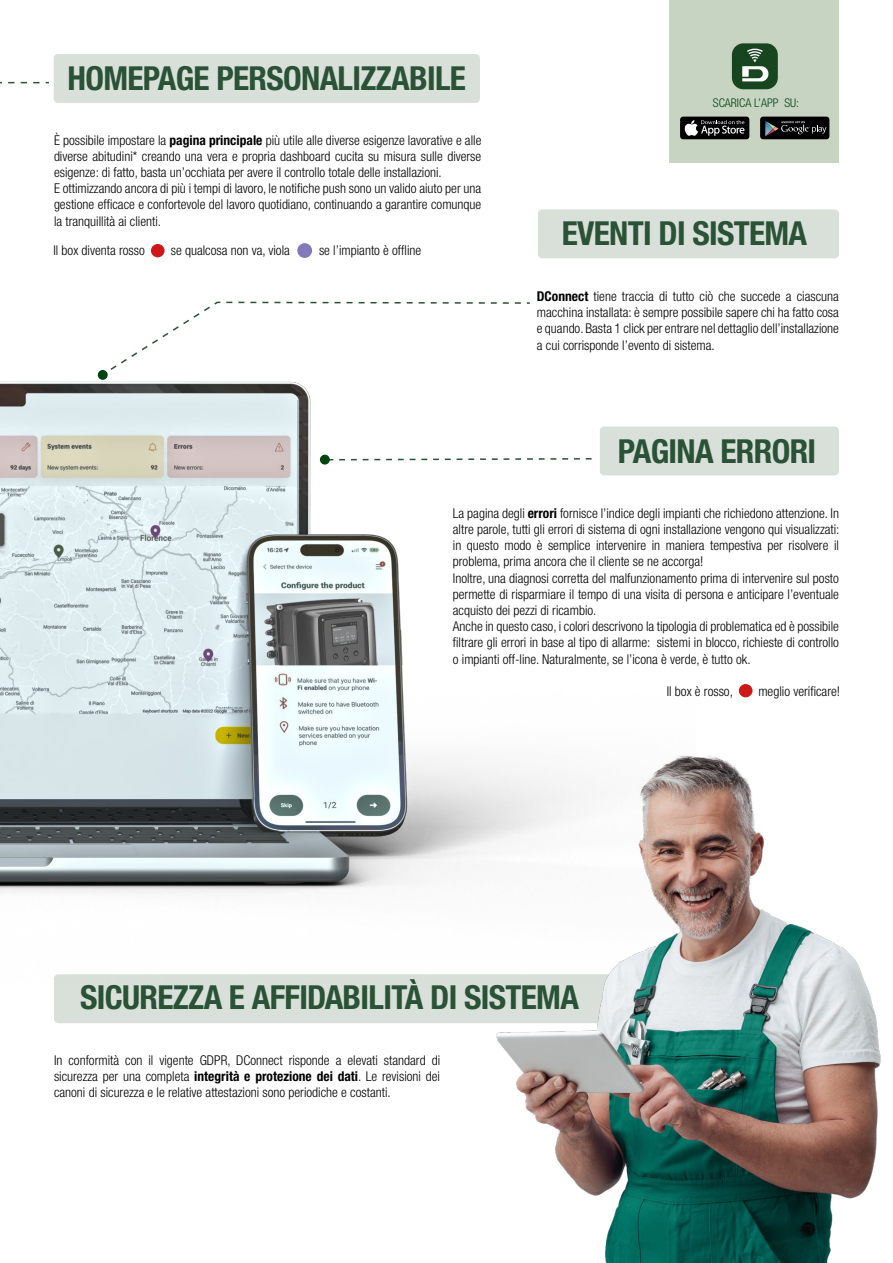
<style>
.page{position:relative;width:893px;height:1263px;background:#fff}
.page>*{position:absolute;margin:0;border:0;box-sizing:border-box;transform-origin:0 0}
.t1{font:700 condensed 33.15px "Helvetica Neue LT Std";letter-spacing:-.02em;color:#2a5236}
.t2{font:300 condensed 13.5px/16.2px "Helvetica Neue LT Std";color:#000}
.t3{font:300 condensed 12px "Helvetica Neue LT Std";color:#004312}
.s1{font-weight:700}
</style>
<div class="page">
<div style="left:670px;top:0;width:169px;height:163px;background:#c7d4c2"></div>
<div style="left:538px;top:209px;width:301px;height:49px;background:#d9e0d9;border-radius:4px"></div>
<div style="left:54px;top:54px;width:426px;height:49px;background:#d9e0d9;border-radius:4px"></div>
<div style="left:600px;top:427px;width:239px;height:48px;background:#d9e0d9;border-radius:4px"></div>
<div style="left:297px;top:243px;width:15px;height:15px;background:#827aba;border-radius:50%"></div>
<div style="left:151px;top:244px;width:14px;height:13px;background:#cd1719;border-radius:50%"></div>
<svg style="left:0;top:81px;width:49px;height:3px"></svg>
<svg style="left:196px;top:301px;width:334px;height:14px"></svg>
<div style="left:739px;top:684px;width:13px;height:13px;background:#cd1719;border-radius:50%"></div>
<div style="left:54px;top:974px;width:575px;height:49px;background:#d9e0d9;border-radius:4px"></div>
<img style="left:496px;top:756px;width:385px;height:507px">
<div style="left:732px;top:43px;width:46px;height:46px;background:#174520;border-radius:11px"></div>
<svg style="left:742px;top:49px;width:26px;height:32px"></svg>
<div style="left:680px;top:117px;width:69px;height:22px;background:#000;border-radius:3px"></div>
<svg style="left:684px;top:120px;width:60px;height:16px"></svg>
<div style="left:760px;top:117px;width:69px;height:22px;background:#000;border-radius:3px"></div>
<svg style="left:765px;top:121px;width:61px;height:15px"></svg>
<img style="left:0;top:315px;width:695px;height:668px">
<h1 class="t1" style="left:67px;top:59px;width:400px">HOMEPAGE PERSONALIZZABILE</h1>
<p class="t2" style="left:54px;top:132px;width:429px">È possibile impostare la <span class="s1">pagina principale</span> più utile alle diverse esigenze lavorative e alle diverse abitudini* creando una vera e propria dashboard cucita su misura sulle diverse esigenze: di fatto, basta un’occhiata per avere il controllo totale delle installazioni.<br>E ottimizzando ancora di più i tempi di lavoro, le notifiche push sono un valido aiuto per una gestione efficace e confortevole del lavoro quotidiano, continuando a garantire comunque la tranquillità ai clienti.</p>
<p class="t2" style="left:53px;top:242px;width:93px">Il box diventa rosso</p>
<p class="t2" style="left:171px;top:242px;width:121px">se qualcosa non va, viola</p>
<p class="t2" style="left:319px;top:242px;width:104px">se l’impianto è offline</p>
<p class="t3" style="left:713px;top:95px;width:88px">SCARICA L’APP SU:</p>
<h1 class="t1" style="left:562px;top:214px;width:247px">EVENTI DI SISTEMA</h1>
<p class="t2" style="left:537px;top:288px;width:304px;text-align:justify"><span class="s1">DConnect</span> tiene traccia di tutto ciò che succede a ciascuna macchina installata: è sempre possibile sapere chi ha fatto cosa e quando. Basta 1 click per entrare nel dettaglio dell’installazione a cui corrisponde l’evento di sistema.</p>
<h1 class="t1" style="left:618px;top:431px;width:200px">PAGINA ERRORI</h1>
<p class="t2" style="left:453px;top:505px;width:388px">La pagina degli <span class="s1">errori</span> fornisce l’indice degli impianti che richiedono attenzione. In altre parole, tutti gli errori di sistema di ogni installazione vengono qui visualizzati: in questo modo è semplice intervenire in maniera tempestiva per risolvere il problema, prima ancora che il cliente se ne accorga!<br>Inoltre, una diagnosi corretta del malfunzionamento prima di intervenire sul posto permette di risparmiare il tempo di una visita di persona e anticipare l’eventuale acquisto dei pezzi di ricambio.<br>Anche in questo caso, i colori descrivono la tipologia di problematica ed è possibile filtrare gli errori in base al tipo di allarme: sistemi in blocco, richieste di controllo o impianti off-line. Naturalmente, se l’icona è verde, è tutto ok.</p>
<p class="t2" style="left:667px;top:682px;width:68px">Il box è rosso,</p>
<p class="t2" style="left:758px;top:682px;width:83px">meglio verificare!</p>
<h1 class="t1" style="left:80px;top:977px;width:500px">SICUREZZA E AFFIDABILITÀ DI SISTEMA</h1>
<p class="t2" style="left:54px;top:1052px;width:388px;text-align:justify">In conformità con il vigente GDPR, DConnect risponde a elevati standard di sicurezza per una completa <span class="s1">integrità e protezione dei dati</span>. Le revisioni dei canoni di sicurezza e le relative attestazioni sono periodiche e costanti.</p>
</div>
